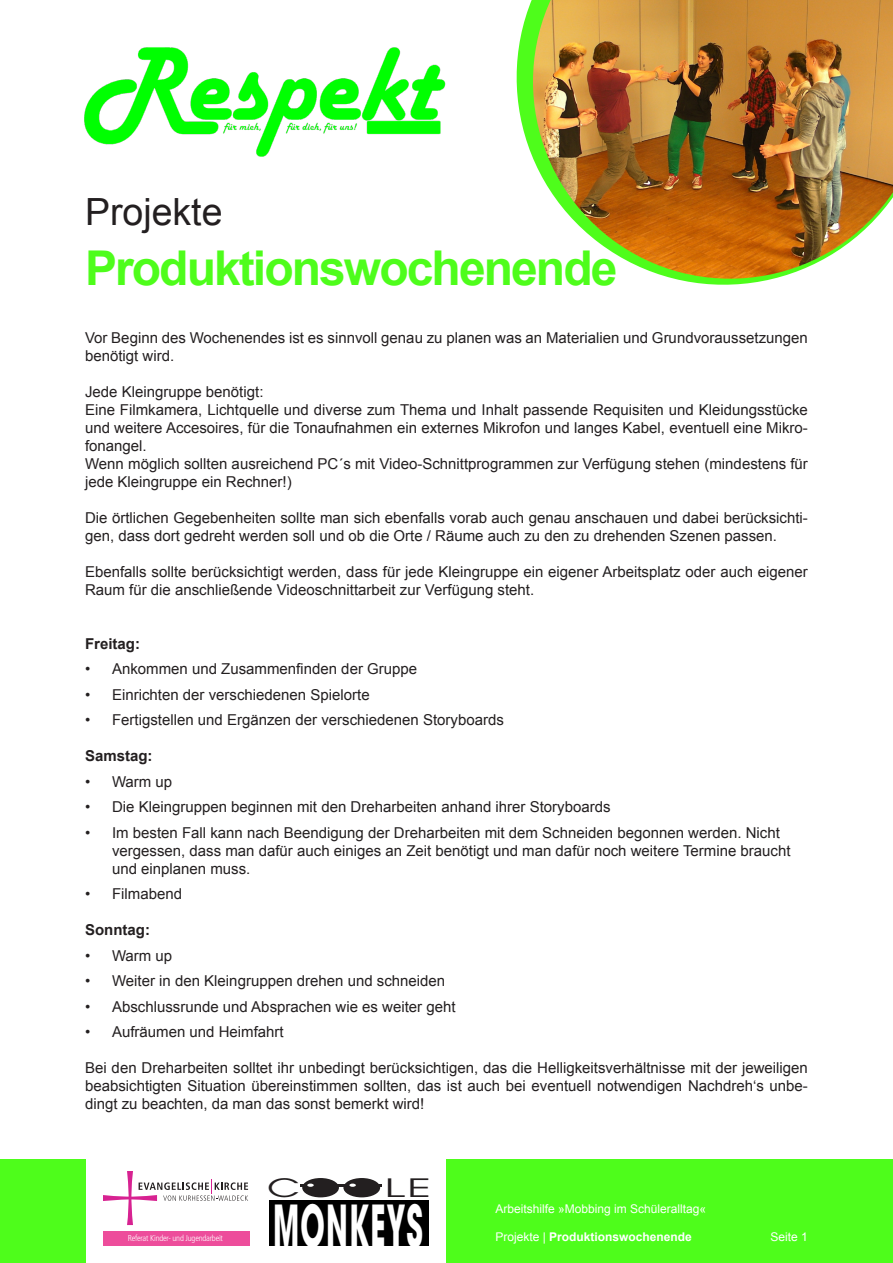
<style>
.page{position:relative;width:893px;height:1263px;background:#fff}
.page>*{position:absolute;margin:0;border:0;box-sizing:border-box;transform-origin:0 0}
.t1{font:700 57.45px "Avant Garde LT";letter-spacing:.04em;color:#fff;scale:.5 1}
.t2{font:700 48px "Arial";letter-spacing:-.04em;color:#4efd1b}
.t3{font:37.5px "Arial";color:#231f20}
.t4{font:25.2px "Avant Garde LT";color:#231f20;scale:1.75 1}
.t5{font:25.2px "Avant Garde LT";color:#231f20;scale:1.61 1}
.t6{font:15px/18px "Arial";color:#231f20}
.t7{font:700 15px "Arial";color:#231f20}
.t8{font:12px "Arial";color:#fff}
.t9{font:700 12px "Arial";color:#fff}
.t10{font:300 condensed 8.4px "Frutiger LT";letter-spacing:-.025em;color:#fff}
.s1{font-weight:400}
</style>
<div class="page">
<img style="left:516px;top:0;width:377px;height:285px">
<img style="left:84px;top:47px;width:361px;height:110px">
<div style="left:446px;top:1159px;width:447px;height:104px;background:#4efd1b"></div>
<div style="left:0;top:1159px;width:85px;height:104px;background:#4efd1b"></div>
<svg style="left:103px;top:1171px;width:145px;height:54px"></svg>
<div style="left:103px;top:1231px;width:146px;height:15px;background:#ed4d9b"></div>
<div style="left:302px;top:1178px;width:37px;height:19px;background:#231f20;border-radius:50%"></div>
<div style="left:343px;top:1178px;width:37px;height:19px;background:#231f20;border-radius:50%"></div>
<svg style="left:300px;top:1183px;width:14px;height:4px"></svg>
<svg style="left:337px;top:1183px;width:19px;height:4px"></svg>
<div style="left:269px;top:1200px;width:160px;height:45px;background:#000"></div>
<h3 class="t3" style="left:85px;top:187px;width:139px">Projekte</h3>
<h2 class="t2" style="left:85px;top:236px;width:534px">Produktionswochenende</h2>
<p class="t6" style="left:85px;top:329px;width:724px">Vor Beginn des Wochenendes ist es sinnvoll genau zu planen was an Materialien und Grundvoraussetzungen benötigt wird.</p>
<p class="t6" style="left:85px;top:383px;width:724px">Jede Kleingruppe benötigt:<br>Eine Filmkamera, Lichtquelle und diverse zum Thema und Inhalt passende Requisiten und Kleidungsstücke und weitere Accesoires, für die Tonaufnahmen ein externes Mikrofon und langes Kabel, eventuell eine Mikro&shy;fonangel.<br>Wenn möglich sollten ausreichend PC´s mit Video-Schnittprogrammen zur Verfügung stehen (mindestens für jede Kleingruppe ein Rechner!)</p>
<p class="t6" style="left:85px;top:509px;width:724px">Die örtlichen Gegebenheiten sollte man sich ebenfalls vorab auch genau anschauen und dabei berücksichti&shy;gen, dass dort gedreht werden soll und ob die Orte / Räume auch zu den zu drehenden Szenen passen.</p>
<p class="t6" style="left:85px;top:563px;width:724px">Ebenfalls sollte berücksichtigt werden, dass für jede Kleingruppe ein eigener Arbeitsplatz oder auch eigener<br>Raum für die anschließende Videoschnittarbeit zur Verfügung steht.</p>
<p class="t7" style="left:85px;top:634px;width:57px">Freitag:</p>
<p class="t6" style="left:85px;top:660px;width:334px">• Ankommen und Zusammenfinden der Gruppe</p>
<p class="t6" style="left:85px;top:686px;width:286px">• Einrichten der verschiedenen Spielorte</p>
<p class="t6" style="left:85px;top:711px;width:420px">• Fertigstellen und Ergänzen der verschiedenen Storyboards</p>
<p class="t7" style="left:85px;top:746px;width:69px">Samstag:</p>
<p class="t6" style="left:85px;top:773px;width:89px">• Warm up</p>
<p class="t6" style="left:85px;top:798px;width:527px">• Die Kleingruppen beginnen mit den Dreharbeiten anhand ihrer Storyboards</p>
<p class="t6" style="left:112px;top:824px;width:680px;text-indent:-27px">• Im besten Fall kann nach Beendigung der Dreharbeiten mit dem Schneiden begonnen werden. Nicht vergessen, dass man dafür auch einiges an Zeit benötigt und man dafür noch weitere Termine braucht und einplanen muss.</p>
<p class="t6" style="left:85px;top:885px;width:99px">• Filmabend</p>
<p class="t7" style="left:85px;top:920px;width:66px">Sonntag:</p>
<p class="t6" style="left:85px;top:947px;width:89px">• Warm up</p>
<p class="t6" style="left:85px;top:972px;width:362px">• Weiter in den Kleingruppen drehen und schneiden</p>
<p class="t6" style="left:85px;top:998px;width:372px">• Abschlussrunde und Absprachen wie es weiter geht</p>
<p class="t6" style="left:85px;top:1023px;width:200px">• Aufräumen und Heimfahrt</p>
<p class="t6" style="left:85px;top:1059px;width:724px;text-align:justify">Bei den Dreharbeiten solltet ihr unbedingt berücksichtigen, das die Helligkeitsverhältnisse mit der jeweiligen beabsichtigten Situation übereinstimmen sollten, das ist auch bei eventuell notwendigen Nachdreh‘s unbe&shy;dingt zu beachten, da man das sonst bemerkt wird!</p>
<p class="t10" style="left:128px;top:1233px;width:97px">Referat Kinder- und Jugendarbeit</p>
<h3 class="t5" style="left:267px;top:1173px;width:22px">C</h3>
<h3 class="t4" style="left:385px;top:1173px;width:28px">LE</h3>
<h1 class="t1" style="left:273px;top:1188px;width:301px">MONKEYS</h1>
<p class="t8" style="left:495px;top:1200px;width:212px">Arbeitshilfe »Mobbing im Schüleralltag«</p>
<p class="t9" style="left:495px;top:1229px;width:198px"><span class="s1">Projekte |</span> Produktionswochenende</p>
<p class="t8" style="left:771px;top:1229px;width:39px">Seite 1</p>
</div>
